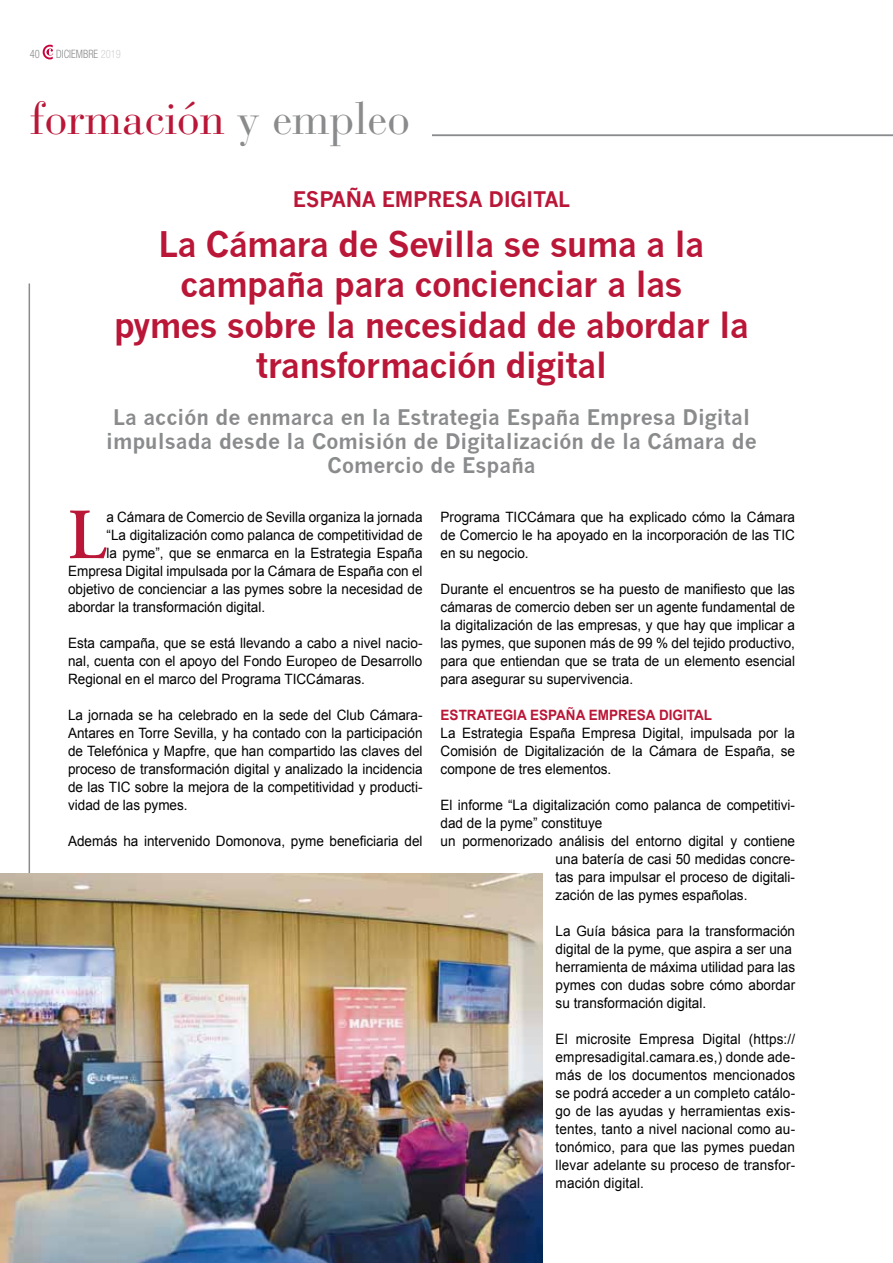
<style>
.page{position:relative;width:893px;height:1263px;background:#fff}
.page>*{position:absolute;margin:0;border:0;box-sizing:border-box;transform-origin:0 0}
.t1{font:600 71.85px "Adobe Garamond Pro";color:#ba1738;scale:.95 1}
.t2{font:45px "Bauer Bodoni";color:#ba1738}
.t3{font:700 34.5px/40.5px "News Gothic";letter-spacing:-.025em;color:#ba1738;text-align:center}
.t4{font:700 21px/24px "News Gothic";color:#8a8b8c;text-align:center}
.t5{font:700 21px "News Gothic";letter-spacing:-.015em;color:#ba1738}
.t6{font:14.25px/18px "Arial";color:#000;text-align:justify;scale:.95 1}
.t7{font:700 14.25px "Arial";color:#ba1738;scale:.95 1}
.t8{font:300 condensed 11.55px "Helvetica Neue";color:#8a8b8c;scale:.91 1}
.s1{color:#d3d3d4}
.s2{color:#8a8b8c}
</style>
<div class="page">
<svg style="left:43px;top:45px;width:10px;height:14px"></svg>
<hr style="left:29px;top:283px;width:1px;height:617px;background:#8a8b8c">
<hr style="left:364px;top:135px;width:529px;height:1px;background:#8a8b8c">
<div style="left:354px;top:100px;width:78px;height:44px;background:#fff"></div>
<img style="left:0;top:874px;width:543px;height:389px">
<p class="t8" style="left:30px;top:47px;width:13px">40</p>
<p class="t8" style="left:56px;top:47px;width:73px">DICIEMBRE <span class="s1">2019</span></p>
<h2 class="t2" style="left:30px;top:101px;width:382px">formación <span class="s2">y empleo</span></h2>
<h3 class="t5" style="left:293px;top:191px;width:279px">ESPAñA EMPRESA DIGITAL</h3>
<h3 class="t3" style="left:114px;top:227px;width:637px">La Cámara de Sevilla se suma a la campaña para concienciar a las<br>pymes sobre la necesidad de abordar la transformación digital</h3>
<h3 class="t4" style="left:106px;top:407px;width:652px">La acción de enmarca en la Estrategia España Empresa Digital impulsada desde la Comisión de Digitalización de la Cámara de<br>Comercio de España</h3>
<h1 class="t1" style="left:68px;top:491px;width:42px">L</h1>
<p class="t6" style="left:107px;top:509px;width:334px">a Cámara de Comercio de Sevilla organiza la jornada</p>
<p class="t6" style="left:107px;top:527px;width:334px">“La digitalización como palanca de competitividad de</p>
<p class="t6" style="left:107px;top:544px;width:334px">la pyme”, que se enmarca en la Estrategia España</p>
<p class="t6" style="left:68px;top:563px;width:375px">Empresa Digital impulsada por la Cámara de España con el</p>
<p class="t6" style="left:68px;top:581px;width:375px">objetivo de concienciar a las pymes sobre la necesidad de</p>
<p class="t6" style="left:68px;top:599px;width:209px">abordar la transformación digital.</p>
<p class="t6" style="left:68px;top:635px;width:375px">Esta campaña, que se está llevando a cabo a nivel nacio&shy;nal, cuenta con el apoyo del Fondo Europeo de Desarrollo Regional en el marco del Programa TICCámaras.</p>
<p class="t6" style="left:68px;top:707px;width:375px">La jornada se ha celebrado en la sede del Club Cámara-Antares en Torre Sevilla, y ha contado con la participación de Telefónica y Mapfre, que han compartido las claves del proceso de transformación digital y analizado la incidencia de las TIC sobre la mejora de la competitividad y producti&shy;vidad de las pymes.</p>
<p class="t6" style="left:68px;top:832px;width:375px">Además ha intervenido Domonova, pyme beneficiaria del</p>
<p class="t6" style="left:441px;top:508px;width:375px">Programa TICCámara que ha explicado cómo la Cámara de Comercio le ha apoyado en la incorporación de las TIC en su negocio.</p>
<p class="t6" style="left:441px;top:580px;width:375px">Durante el encuentros se ha puesto de manifiesto que las cámaras de comercio deben ser un agente fundamental de la digitalización de las empresas, y que hay que implicar a las pymes, que suponen más de 99 % del tejido productivo, para que entiendan que se trata de un elemento esencial para asegurar su supervivencia.</p>
<p class="t7" style="left:441px;top:710px;width:287px">ESTRATEGIA ESPAÑA EMPRESA DIGITAL</p>
<p class="t6" style="left:441px;top:725px;width:375px">La Estrategia España Empresa Digital, impulsada por la Comisión de Digitalización de la Cámara de España, se compone de tres elementos.</p>
<p class="t6" style="left:441px;top:797px;width:375px">El informe “La digitalización como palanca de competitivi-</p>
<p class="t6" style="left:441px;top:814px;width:172px">dad de la pyme” constituye</p>
<p class="t6" style="left:441px;top:833px;width:375px">un pormenorizado análisis del entorno digital y contiene</p>
<p class="t6" style="left:556px;top:851px;width:254px">una batería de casi 50 medidas concre-</p>
<p class="t6" style="left:556px;top:869px;width:254px">tas para impulsar el proceso de digitali-</p>
<p class="t6" style="left:556px;top:887px;width:203px">zación de las pymes españolas.</p>
<p class="t6" style="left:556px;top:923px;width:254px;text-align:left">La Guía básica para la transformación digital de la pyme, que aspira a ser una herramienta de máxima utilidad para las pymes con dudas sobre cómo abordar su transformación digital.</p>
<p class="t6" style="left:556px;top:1031px;width:254px">El microsite Empresa Digital (https:// empresadigital.camara.es,) donde ade&shy;más de los documentos mencionados se podrá acceder a un completo catálo&shy;go de las ayudas y herramientas exis&shy;tentes, tanto a nivel nacional como au&shy;tonómico, para que las pymes puedan llevar adelante su proceso de transfor&shy;mación digital.</p>
</div>
